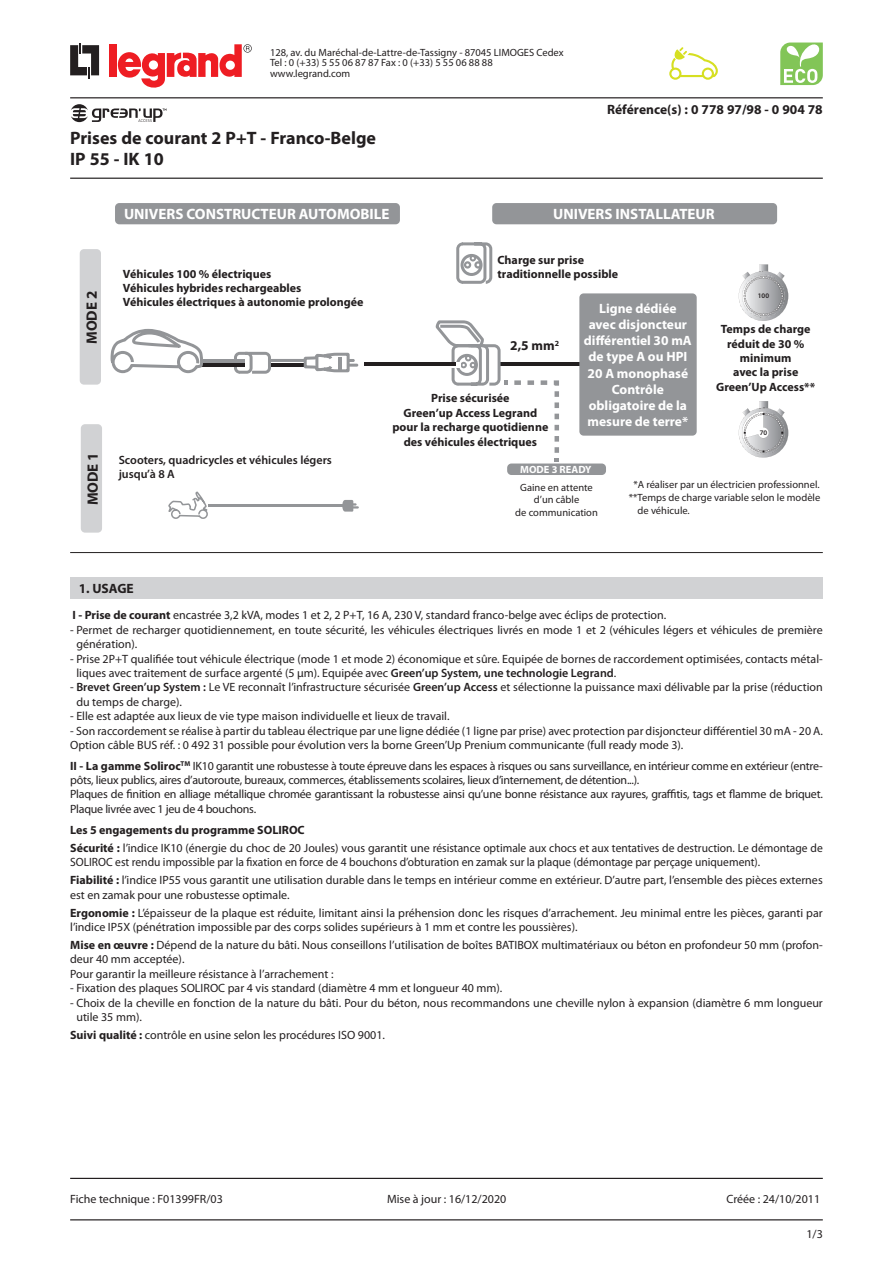
<style>
.page{position:relative;width:893px;height:1263px;background:#fff}
.page>*{position:absolute;margin:0;border:0;box-sizing:border-box;transform-origin:0 0}
.t1{font:700 18px/21.6px "Myriad Pro";color:#231f20}
.t2{font:700 15px "Myriad Pro";color:#fff}
.t3{font:700 15px "Myriad Pro";color:#231f20}
.t4{font:700 13.5px/16.2px "Myriad Pro";color:#fff;text-align:center}
.t5{font:700 13.5px "Myriad Pro";color:#231f20}
.t6{font:12px/14.4px "Myriad Pro";color:#231f20}
.t7{font:12px/14.2px "Myriad Pro";letter-spacing:-.02em;color:#231f20}
.t8{font:700 12px/14.4px "Myriad Pro";color:#231f20;text-align:center}
.t9{font:12px/18px "Myriad Pro";color:#231f20;scale:.96 1}
.t10{font:600 12px/14.4px "Myriad Pro";color:#231f20}
.t11{font:10.5px/10.5px "Myriad Pro";color:#231f20}
.t12{font:700 10.5px "Myriad Pro";color:#fff}
.t13{font:600 7.05px "Myriad Pro";color:#231f20}
.s1{font-weight:700}
.s2{font-weight:600}
</style>
<div class="page">
<svg style="left:70px;top:43px;width:29px;height:35px"></svg>
<div style="left:110px;top:44px;width:7px;height:33px;background:#ee1d23"></div>
<svg style="left:118px;top:44px;width:134px;height:44px"></svg>
<hr style="left:70px;top:97px;width:753px;height:1px;background:#231f20">
<hr style="left:70px;top:178px;width:753px;height:1px;background:#231f20">
<hr style="left:70px;top:1219px;width:753px;height:1px;background:#231f20">
<hr style="left:70px;top:1178px;width:753px;height:1px;background:#231f20">
<svg style="left:71px;top:104px;width:95px;height:18px"></svg>
<svg style="left:780px;top:43px;width:43px;height:42px"></svg>
<svg style="left:669px;top:47px;width:49px;height:33px"></svg>
<hr style="left:501px;top:362px;width:79px;height:4px;background:#231f20">
<hr style="left:189px;top:359px;width:56px;height:3px;background:#939598">
<hr style="left:189px;top:363px;width:56px;height:3px;background:#231f20">
<svg style="left:234px;top:352px;width:124px;height:22px"></svg>
<svg style="left:111px;top:328px;width:92px;height:45px"></svg>
<hr style="left:365px;top:362px;width:91px;height:4px;background:#231f20">
<svg style="left:342px;top:500px;width:17px;height:12px"></svg>
<svg style="left:168px;top:491px;width:40px;height:28px"></svg>
<hr style="left:209px;top:505px;width:135px;height:2px;background:#939598">
<svg style="left:456px;top:242px;width:36px;height:42px"></svg>
<svg style="left:739px;top:264px;width:49px;height:57px"></svg>
<svg style="left:739px;top:401px;width:49px;height:56px"></svg>
<svg style="left:436px;top:320px;width:123px;height:141px"></svg>
<div style="left:115px;top:203px;width:285px;height:21px;background:#939598;border-radius:4px"></div>
<div style="left:80px;top:249px;width:21px;height:136px;background:#d1d2d4;border-radius:4px"></div>
<div style="left:81px;top:424px;width:21px;height:109px;background:#d1d2d4;border-radius:4px"></div>
<div style="left:492px;top:203px;width:285px;height:21px;background:#939598;border-radius:4px"></div>
<div style="left:579px;top:293px;width:118px;height:143px;background:#939598;border-radius:4px"></div>
<hr style="left:70px;top:552px;width:753px;height:1px;background:#231f20">
<div style="left:507px;top:463px;width:99px;height:12px;background:#939598;border-radius:4px"></div>
<div style="left:70px;top:577px;width:753px;height:21px;background:#d1d2d4"></div>
<p class="t11" style="left:270px;top:47px;width:295px">128, av. du Maréchal-de-Lattre-de-Tassigny - 87045 LIMOGES Cedex<br>Tel : 0 (+33) 5 55 06 87 87 Fax : 0 (+33) 5 55 06 88 88 www.legrand.com</p>
<h1 class="t1" style="left:70px;top:126px;width:307px">Prises de courant 2 P+T - Franco-Belge<br>IP 55 - IK 10</h1>
<p class="t5" style="left:607px;top:101px;width:217px">Référence(s) : 0 778 97/98 - 0 904 78</p>
<p class="t3" style="left:82px;top:344px;width:55px;rotate:-90deg">MODE 2</p>
<p class="t3" style="left:83px;top:505px;width:55px;rotate:-90deg">MODE 1</p>
<p class="t2" style="left:124px;top:204px;width:267px">UNIVERS CONSTRUCTEUR AUTOMOBILE</p>
<p class="t2" style="left:553px;top:204px;width:163px">UNIVERS INSTALLATEUR</p>
<p class="t8" style="left:123px;top:266px;width:242px;text-align:left">Véhicules 100 % électriques<br>Véhicules hybrides rechargeables<br>Véhicules électriques à autonomie prolongée</p>
<p class="t10" style="left:119px;top:452px;width:215px">Scooters, quadricycles et véhicules légers jusqu’à 8 A</p>
<p class="t8" style="left:497px;top:252px;width:122px;text-align:left">Charge sur prise traditionnelle possible</p>
<p class="t5" style="left:510px;top:337px;width:50px">2,5 mm<sup>2</sup></p>
<p class="t8" style="left:392px;top:391px;width:157px">Prise sécurisée<br>Green’up Access Legrand pour la recharge quotidienne des véhicules électriques</p>
<p class="t4" style="left:584px;top:300px;width:109px">Ligne dédiée avec disjoncteur différentiel 30 mA de type A ou HPI<br>20 A monophasé<br>Contrôle obligatoire de la mesure de terre*</p>
<p class="t13" style="left:758px;top:291px;width:13px">100</p>
<p class="t8" style="left:716px;top:322px;width:100px">Temps de charge réduit de 30 % minimum<br>avec la prise<br>Green’Up Access**</p>
<p class="t13" style="left:760px;top:428px;width:9px">70</p>
<p class="t12" style="left:520px;top:463px;width:73px">MODE 3 READY</p>
<p class="t11" style="left:515px;top:480px;width:84px;line-height:12.6px;text-align:center">Gaine en attente d’un câble<br>de communication</p>
<p class="t11" style="left:633px;top:479px;width:188px">*A réaliser par un électricien professionnel.</p>
<p class="t11" style="left:629px;top:492px;width:193px">**Temps de charge variable selon le modèle</p>
<p class="t11" style="left:638px;top:505px;width:54px">de véhicule.</p>
<p class="t5" style="left:79px;top:579px;width:57px">1. USAGE</p>
<p class="t6" style="left:73px;top:608px;width:595px"><span class="s1">I - Prise de courant</span> encastrée 3,2 kVA, modes 1 et 2, 2 P+T, 16 A, 230 V, standard franco-belge avec éclips de protection.</p>
<p class="t6" style="left:76px;top:622px;width:748px;text-indent:-6px">- Permet de recharger quotidiennement, en toute sécurité, les véhicules électriques livrés en mode 1 et 2 (véhicules légers et véhicules de première génération).</p>
<p class="t6" style="left:76px;top:651px;width:748px;text-indent:-6px">- Prise 2P+T qualifiée tout véhicule électrique (mode 1 et mode 2) économique et sûre. Equipée de bornes de raccordement optimisées, contacts métal&shy;liques avec traitement de surface argenté (5 µm). Equipée avec <span class="s2">Green’up System, une technologie Legrand</span>.</p>
<p class="t6" style="left:76px;top:680px;width:748px;text-indent:-6px">- <span class="s2">Brevet Green’up System :</span> Le VE reconnaît l’infrastructure sécurisée <span class="s2">Green’up Access</span> et sélectionne la puissance maxi délivable par la prise (réduction du temps de charge).</p>
<p class="t6" style="left:70px;top:709px;width:381px">- Elle est adaptée aux lieux de vie type maison individuelle et lieux de travail.</p>
<p class="t6" style="left:70px;top:723px;width:754px">- Son raccordement se réalise à partir du tableau électrique par une ligne dédiée (1 ligne par prise) avec protection par disjoncteur différentiel 30 mA - 20 A.<br>Option câble BUS réf. : 0 492 31 possible pour évolution vers la borne Green’Up Prenium communicante (full ready mode 3).</p>
<p class="t7" style="left:70px;top:759px;width:754px"><span class="s1">II - La gamme Soliroc</span><sup>TM</sup> IK10 garantit une robustesse à toute épreuve dans les espaces à risques ou sans surveillance, en intérieur comme en extérieur (entre&shy;pôts, lieux publics, aires d’autoroute, bureaux, commerces, établissements scolaires, lieux d’internement, de détention...).<br>Plaques de finition en alliage métallique chromée garantissant la robustesse ainsi qu’une bonne résistance aux rayures, graffitis, tags et flamme de briquet.<br>Plaque livrée avec 1 jeu de 4 bouchons.</p>
<p class="t6" style="left:70px;top:820px;width:754px;line-height:18px"><span class="s1">Les 5 engagements du programme SOLIROC<br>Sécurité :</span> l’indice IK10 (énergie du choc de 20 Joules) vous garantit une résistance optimale aux chocs et aux tentatives de destruction. Le démontage de</p>
<p class="t9" style="left:70px;top:853px;width:785px">SOLIROC est rendu impossible par la fixation en force de 4 bouchons d’obturation en zamak sur la plaque (démontage par perçage uniquement).<br><span class="s1">Fiabilité :</span> l’indice IP55 vous garantit une utilisation durable dans le temps en intérieur comme en extérieur. D’autre part, l’ensemble des pièces externes</p>
<p class="t6" style="left:70px;top:885px;width:754px;line-height:18px">est en zamak pour une robustesse optimale.<br><span class="s1">Ergonomie :</span> L’épaisseur de la plaque est réduite, limitant ainsi la préhension donc les risques d’arrachement. Jeu minimal entre les pièces, garanti par</p>
<p class="t6" style="left:70px;top:918px;width:754px;line-height:18px">l’indice IP5X (pénétration impossible par des corps solides supérieurs à 1 mm et contre les poussières).<br><span class="s1">Mise en œuvre :</span> Dépend de la nature du bâti. Nous conseillons l’utilisation de boîtes BATIBOX multimatériaux ou béton en profondeur 50 mm (profon-</p>
<p class="t6" style="left:70px;top:952px;width:265px">deur 40 mm acceptée).<br>Pour garantir la meilleure résistance à l’arrachement :</p>
<p class="t6" style="left:70px;top:981px;width:434px">- Fixation des plaques SOLIROC par 4 vis standard (diamètre 4 mm et longueur 40 mm).</p>
<p class="t6" style="left:76px;top:995px;width:748px;text-indent:-6px">- Choix de la cheville en fonction de la nature du bâti. Pour du béton, nous recommandons une cheville nylon à expansion (diamètre 6 mm longueur utile 35 mm).</p>
<p class="t6" style="left:70px;top:1027px;width:316px"><span class="s1">Suivi qualité :</span> contrôle en usine selon les procédures ISO 9001.</p>
<p class="t6" style="left:70px;top:1192px;width:154px">Fiche technique : F01399FR/03</p>
<p class="t6" style="left:387px;top:1192px;width:121px">Mise à jour : 16/12/2020</p>
<p class="t6" style="left:726px;top:1192px;width:95px">Créée : 24/10/2011</p>
<p class="t6" style="left:806px;top:1226px;width:18px">1/3</p>
</div>
